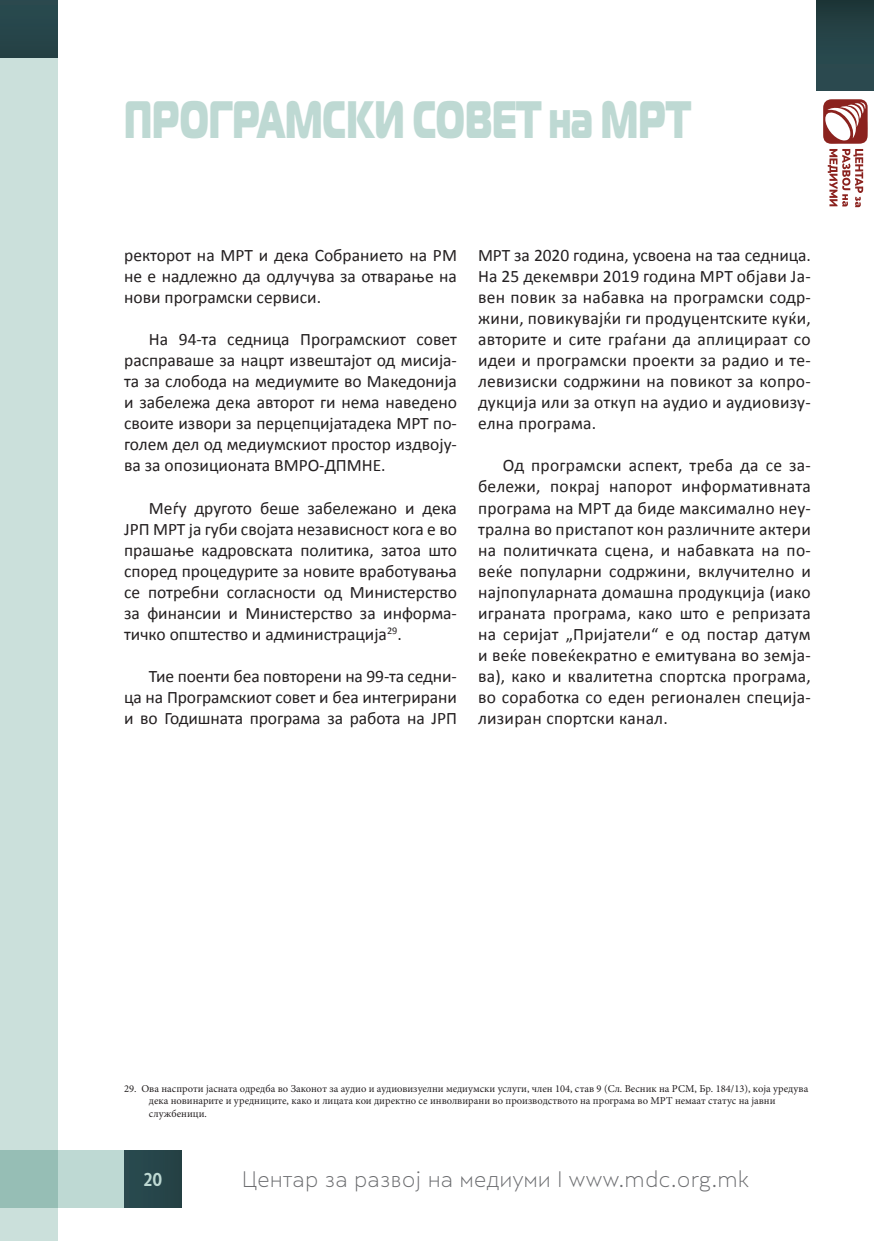
<style>
.page{position:relative;width:874px;height:1241px;background:#fff}
.page>*{position:absolute;margin:0;border:0;box-sizing:border-box;transform-origin:0 0}
.t1{font:52.5px "Magistral Black C";color:#bed9d3;scale:.67 1}
.t2{font:300 21px "Skola Sans";color:#6c6d70}
.t3{font:17.5px/21px "Calibri";color:#231f20;text-align:justify}
.t4{font:700 17.5px "Skola Sans Cn";color:#bed9d3}
.t5{font:10.5px/12.6px "Minion Pro";color:#231f20}
</style>
<div class="page">
<div style="left:0;top:1150px;width:181px;height:57px;background:#bed9d3"></div>
<div style="left:0;top:0;width:57px;height:1240px;background:#cbe0db"></div>
<div style="left:124px;top:1150px;width:57px;height:57px;background:#26464b"></div>
<hr style="left:873px;top:1150px;width:1px;height:90px;background:#bed9d3">
<div style="left:816px;top:0;width:57px;height:91px;background:linear-gradient(to bottom,#1f393a,#2d4e55)"></div>
<div style="left:0;top:0;width:57px;height:57px;background:#26464b"></div>
<svg style="left:823px;top:99px;width:44px;height:108px"></svg>
<h1 class="t1" style="left:124px;top:85px;width:846px">ПРОГРАМСКИ СОВЕТ на МРТ</h1>
<p class="t3" style="left:124px;top:245px;width:334px">ректорот на МРТ и дека Собранието на РМ не е надлежно да одлучува за отварање на нови програмски сервиси.</p>
<p class="t3" style="left:124px;top:329px;width:334px;text-indent:25px">На 94-та седница Програмскиот совет расправаше за нацрт извештајот од мисија&shy;та за слобода на медиумите во Македонија и забележа дека авторот ги нема наведено своите извори за перцепцијатадека МРТ по&shy;голем дел од медиумскиот простор издвоју&shy;ва за опозиционата ВМРО-ДПМНЕ.</p>
<p class="t3" style="left:124px;top:497px;width:334px;text-indent:25px">Меѓу другото беше забележано и дека ЈРП МРТ ја губи својата независност кога е во прашање кадровската политика, затоа што според процедурите за новите вработувања се потребни согласности од Министерство за финансии и Министерство за информа&shy;тичко општество и администрација<sup>29</sup>.</p>
<p class="t3" style="left:124px;top:665px;width:334px;text-indent:25px">Тие поенти беа повторени на 99-та седни&shy;ца на Програмскиот совет и беа интегрирани и во Годишната програма за работа на ЈРП</p>
<p class="t3" style="left:478px;top:245px;width:334px">МРТ за 2020 година, усвоена на таа седница.<br>На 25 декември 2019 година МРТ објави Ја&shy;вен повик за набавка на програмски содр&shy;жини, повикувајќи ги продуцентските куќи, авторите и сите граѓани да аплицираат со идеи и програмски проекти за радио и те&shy;левизиски содржини на повикот за копро&shy;дукција или за откуп на аудио и аудиовизу&shy;елна програма.</p>
<p class="t3" style="left:478px;top:455px;width:334px;text-indent:25px">Од програмски аспект, треба да се за&shy;бележи, покрај напорот информативната програма на МРТ да биде максимално неу&shy;трална во пристапот кон различните актери на политичката сцена, и набавката на по&shy;веќе популарни содржини, вклучително и најпопуларната домашна продукција (иако играната програма, како што е репризата на серијат „Пријатели“ е од постар датум и веќе повеќекратно е емитувана во земја&shy;ва), како и квалитетна спортска програма, во соработка со еден регионален специја&shy;лизиран спортски канал.</p>
<p class="t5" style="left:149px;top:1081px;width:660px;text-indent:-25px">29. Ова наспроти јасната одредба во Законот за аудио и аудиовизуелни медиумски услуги, член 104, став 9 (Сл. Весник на РСМ, Бр. 184/13), која уредува дека новинарите и уредниците, како и лицата кои директно се инволвирани во производството на програма во МРТ немаат статус на јавни службеници.</p>
<p class="t4" style="left:143px;top:1167px;width:20px">20</p>
<p class="t2" style="left:241px;top:1166px;width:508px">Центар за развој на медиуми I www.mdc.org.mk</p>
</div>
